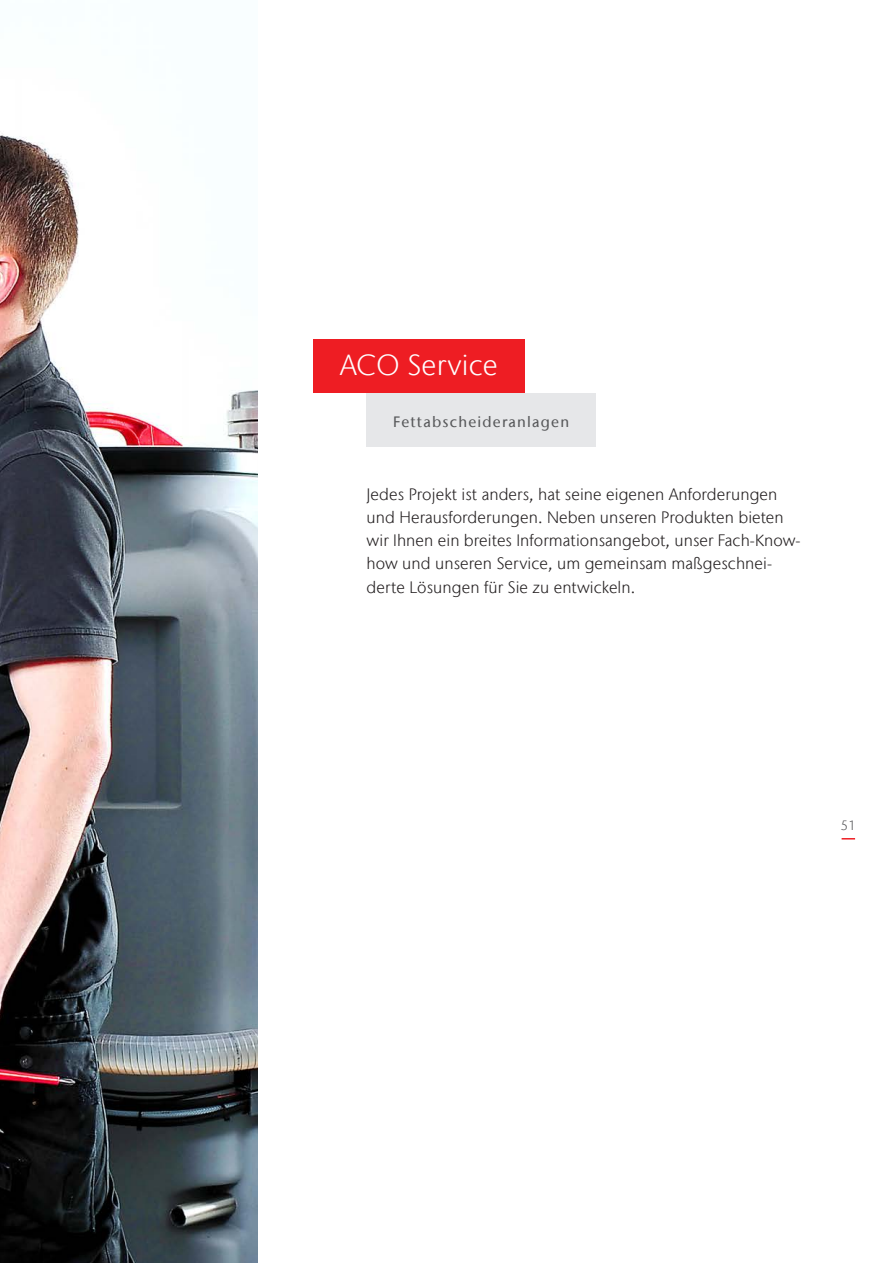
<style>
.page{position:relative;width:893px;height:1263px;background:#fff}
.page>*{position:absolute;margin:0;border:0;box-sizing:border-box;transform-origin:0 0}
.Cluster_Inside_pages{font:300 28.95px "Stone Sans IIITC Com";letter-spacing:.005em;color:#fff}
.Introduction_text{font:300 16.5px/23.1px "Stone Sans IIITC Com";letter-spacing:.005em;color:#231f20}
.Cluster_Chapter_sepa{font:500 15px "Stone Sans IIITC Com";letter-spacing:.08em;color:#57585a}
.t1{font:300 13.5px "Stone Sans IIITC Com";color:#57585a}
</style>
<div class="page">
<svg style="left:842px;top:838px;width:13px;height:1px"></svg>
<img style="left:0;top:135px;width:258px;height:1128px">
<div style="left:313px;top:339px;width:212px;height:54px;background:#ee1d23"></div>
<div style="left:366px;top:393px;width:230px;height:53px;background:#e6e7e9"></div>
<p class="Cluster_Inside_pages" style="left:340px;top:348px;width:160px">ACO Service</p>
<p class="Cluster_Chapter_sepa" style="left:393px;top:413px;width:177px">Fettabscheideranlagen</p>
<p class="Introduction_text" style="left:367px;top:483px;width:435px">Jedes Projekt ist anders, hat seine eigenen Anforderungen und Herausforderungen. Neben unseren Produkten bieten wir Ihnen ein breites Informationsangebot, unser Fach-Know&shy;how und unseren Service, um gemeinsam maßgeschnei&shy;derte Lösungen für Sie zu entwickeln.</p>
<p class="t1" style="left:841px;top:816px;width:16px">51</p>
</div>
